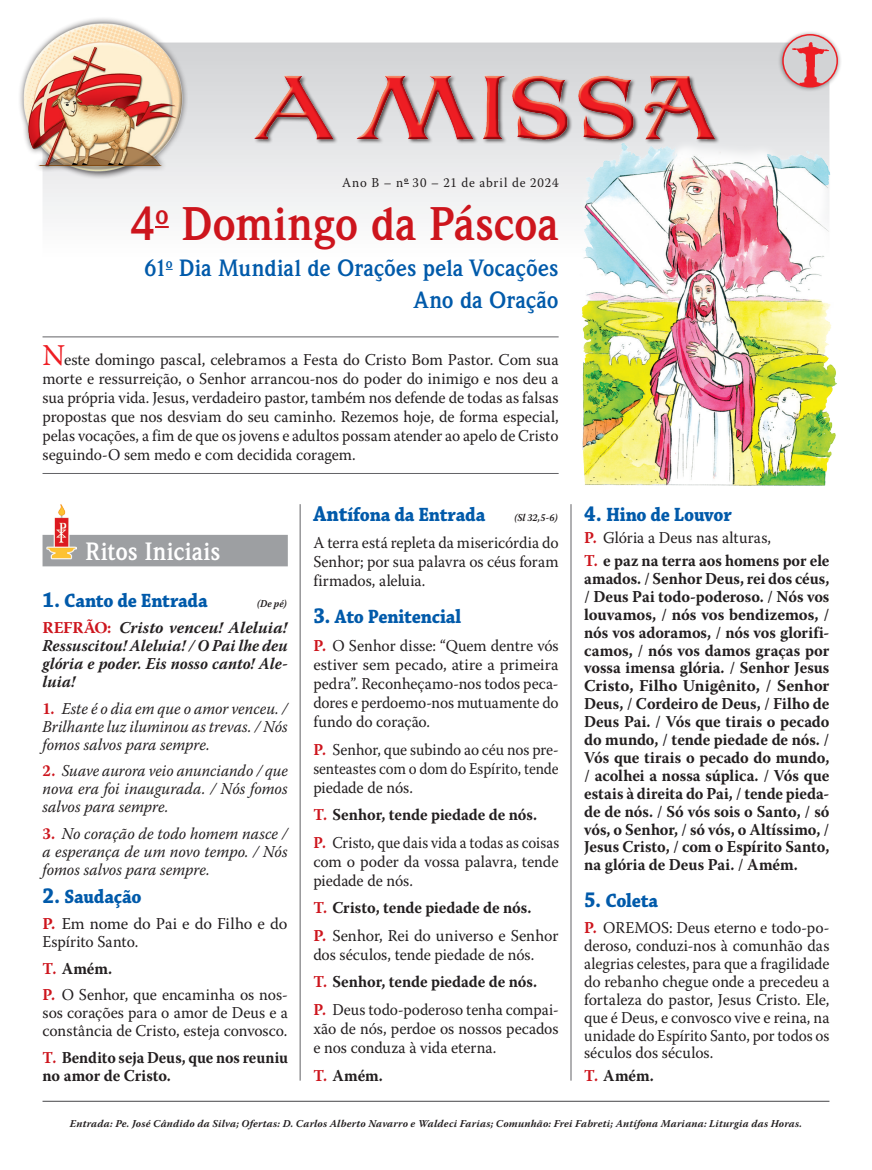
<style>
.page{position:relative;width:872px;height:1170px;background:#fff}
.page>*{position:absolute;margin:0;border:0;box-sizing:border-box;transform-origin:0 0}
.Título_da_Missa_maior{font:700 48px "Weidemann IT Cby BT";letter-spacing:-.005em;color:#cd151d;scale:.95 1}
.Divisões{font:700 25.5px "Weidemann IT Cby BT";color:#fff;scale:.95 1}
.Título_da_Missa_menor{font:700 24px "Weidemann IT Cby BT";color:#015aaa;scale:.95 1}
.Itens{font:700 20.25px "Chaparral Pro";letter-spacing:-.01em;color:#015aaa;scale:.91 1}
.Texto_TODOS{font:700 16.5px/17.9px "Warnock Pro";letter-spacing:-.005em;color:#231f20;text-align:justify;scale:.95 1}
.Texto_NORMAL{font:16.5px/17.9px "Warnock Pro";color:#231f20;text-align:justify;scale:.95 1}
.Box_Início{font:16.5px/19px "Warnock Pro";letter-spacing:-.005em;color:#231f20;text-align:justify}
.Texto_NORMAL-2{font:16.5px/18px "Warnock Pro";color:#231f20}
.Texto_REFRÃO{font:italic 700 16.5px/18px "Warnock Pro";letter-spacing:.005em;color:#231f20;text-align:justify}
.Texto_CANTOS{font:italic 16.5px/18px "Warnock Pro";color:#231f20;text-align:justify;scale:.94 1}
.Texto_NORMAL-3{font:16.5px/19px "Warnock Pro";color:#231f20;text-align:justify;scale:.94 1}
.Texto_NORMAL_sem_leitor{font:16.5px/19px "Warnock Pro";color:#231f20;text-align:justify;scale:.95 1}
.Texto_CANTOS-2{font:italic 16.5px/18px "Warnock Pro";color:#231f20;text-align:justify;scale:.93 1}
.Texto_CANTOS-3{font:italic 16.5px/18px "Warnock Pro";color:#231f20;text-align:justify;scale:.95 1}
.Texto_NORMAL-4{font:16.5px/19px "Warnock Pro";color:#231f20;text-align:justify;scale:.93 1}
.Texto_NORMAL-5{font:16.5px/19px "Warnock Pro";color:#231f20;text-align:justify;scale:.91 1}
.Texto_TODOS-2{font:700 16.5px/18px "Warnock Pro";letter-spacing:-.005em;color:#231f20;scale:.93 1}
.Data{font:13.5px "Warnock Pro";letter-spacing:.065em;color:#231f20;scale:.95 1}
.Crédito_das_Músicas{font:italic 700 10.5px "Warnock Pro";letter-spacing:.02em;color:#231f20}
.Itens-2{font:italic 700 10.5px "Warnock Pro";letter-spacing:.01em;color:#231f20;scale:.91 1}
.s1{font-size:30px;color:#ee1d23}
.s2{font-size:22.5px}
.s3{font-style:normal;color:#cd151d}
.s4{font-weight:700;font-style:normal;color:#cd151d}
.s5{font-weight:700;color:#cd151d}
.s6{color:#cd151d}
</style>
<div class="page">
<svg style="left:43px;top:43px;width:786px;height:227px"></svg>
<img style="left:252px;top:69px;width:466px;height:77px">
<div style="left:43px;top:535px;width:245px;height:31px;background:#9d9fa2"></div>
<img style="left:47px;top:504px;width:30px;height:55px">
<svg style="left:155px;top:226px;width:14px;height:2px"></svg>
<hr style="left:43px;top:336px;width:515px;height:1px;background:#636366">
<hr style="left:43px;top:473px;width:515px;height:1px;background:#636366">
<hr style="left:43px;top:1100px;width:786px;height:1px;background:#636366">
<hr style="left:570px;top:504px;width:1px;height:576px;background:#636366">
<img style="left:569px;top:115px;width:268px;height:370px">
<img style="left:19px;top:18px;width:178px;height:172px">
<hr style="left:300px;top:504px;width:1px;height:576px;background:#636366">
<div style="left:777px;top:30px;width:65px;height:62px;background:#231f20;opacity:.5"></div>
<svg style="left:783px;top:35px;width:54px;height:52px"></svg>
<img style="left:783px;top:42px;width:54px;height:45px">
<div style="left:782px;top:34px;width:56px;height:53px;border:2px solid #ee1d23;border-radius:50%"></div>
<p class="Data" style="left:342px;top:174px;width:229px">Ano B – n<sup>o</sup> 30 – 21 de abril de 2024</p>
<p class="Título_da_Missa_maior" style="left:130px;top:194px;width:452px">4<sup>o</sup> Domingo da Páscoa</p>
<p class="Título_da_Missa_menor" style="left:144px;top:253px;width:438px">61<sup>o</sup> Dia Mundial de Orações pela Vocações</p>
<p class="Título_da_Missa_menor" style="left:414px;top:284px;width:154px">Ano da Oração</p>
<p class="Box_Início" style="left:43px;top:349px;width:517px"><span class="s1">N</span>este domingo pascal, celebramos a Festa do Cristo Bom Pastor. Com sua morte e ressurreição, o Senhor arrancou-nos do poder do inimigo e nos deu a sua própria vida. Jesus, verdadeiro pastor, também nos defende de todas as falsas propostas que nos desviam do seu caminho. Rezemos hoje, de forma especial, pelas vocações, a fim de que os jovens e adultos possam atender ao apelo de Cristo seguindo-O sem medo e com decidida coragem.</p>
<p class="Divisões" style="left:85px;top:535px;width:144px">Ritos Iniciais</p>
<p class="Itens" style="left:43px;top:588px;width:183px"><span class="s2">1.</span> Canto de Entrada</p>
<p class="Itens-2" style="left:257px;top:597px;width:34px">(De pé)</p>
<p class="Texto_REFRÃO" style="left:43px;top:618px;width:247px"><span class="s3">REFRÃO:</span> Cristo venceu! Aleluia!<br>Ressuscitou! Aleluia! / O Pai lhe deu glória e poder. Eis nosso canto! Ale&shy;luia!</p>
<p class="Texto_CANTOS" style="left:43px;top:699px;width:262px"><span class="s4">1.</span> Este é o dia em que o amor venceu. / Brilhante luz iluminou as trevas. / Nós fomos salvos para sempre.</p>
<p class="Texto_CANTOS-2" style="left:43px;top:761px;width:265px"><span class="s4">2.</span> Suave aurora veio anunciando / que nova era foi inaugurada. / Nós fomos salvos para sempre.</p>
<p class="Texto_CANTOS-3" style="left:43px;top:823px;width:260px"><span class="s4">3.</span> No coração de todo homem nasce / a esperança de um novo tempo. / Nós fomos salvos para sempre.</p>
<p class="Itens" style="left:43px;top:884px;width:110px"><span class="s2">2.</span> Saudação</p>
<p class="Texto_NORMAL-2" style="left:43px;top:914px;width:246px"><span class="s5">P.</span> Em nome do Pai e do Filho e do<br>Espírito Santo.</p>
<p class="Texto_TODOS" style="left:43px;top:958px;width:75px"><span class="s6">T.</span> Amém.</p>
<p class="Texto_NORMAL" style="left:43px;top:985px;width:260px"><span class="s5">P.</span> O Senhor, que encaminha os nos&shy;sos corações para o amor de Deus e a constância de Cristo, esteja convosco.</p>
<p class="Texto_TODOS-2" style="left:43px;top:1047px;width:265px"><span class="s6">T.</span> Bendito seja Deus, que nos reuniu no amor de Cristo.</p>
<p class="Itens" style="left:313px;top:502px;width:190px"><span class="s2">Ant</span>ífona da Entrada</p>
<p class="Itens-2" style="left:514px;top:511px;width:49px">(Sl 32,5-6)</p>
<p class="Texto_NORMAL_sem_leitor" style="left:313px;top:533px;width:260px">A terra está repleta da misericórdia do Senhor; por sua palavra os céus foram firmados, aleluia.</p>
<p class="Itens" style="left:313px;top:605px;width:164px"><span class="s2">3.</span> Ato Penitencial</p>
<p class="Texto_NORMAL" style="left:313px;top:635px;width:260px;line-height:19px"><span class="s5">P.</span> O Senhor disse: “Quem dentre vós estiver sem pecado, atire a primeira pedra”. Reconheçamo-nos todos peca&shy;dores e perdoemo-nos mutuamente do fundo do coração.</p>
<p class="Texto_NORMAL-4" style="left:313px;top:739px;width:265px"><span class="s5">P.</span> Senhor, que subindo ao céu nos pre&shy;senteastes com o dom do Espírito, tende piedade de nós.</p>
<p class="Texto_TODOS" style="left:313px;top:805px;width:237px"><span class="s6">T.</span> Senhor, tende piedade de nós.</p>
<p class="Texto_NORMAL-5" style="left:313px;top:832px;width:272px"><span class="s5">P.</span> Cristo, que dais vida a todas as coisas com o poder da vossa palavra, tende piedade de nós.</p>
<p class="Texto_TODOS" style="left:313px;top:898px;width:231px"><span class="s6">T.</span> Cristo, tende piedade de nós.</p>
<p class="Texto_NORMAL-2" style="left:313px;top:925px;width:247px;line-height:19px"><span class="s5">P.</span> Senhor, Rei do universo e Senhor dos séculos, tende piedade de nós.</p>
<p class="Texto_TODOS" style="left:313px;top:972px;width:237px"><span class="s6">T.</span> Senhor, tende piedade de nós.</p>
<p class="Texto_NORMAL-3" style="left:313px;top:999px;width:263px"><span class="s5">P.</span> Deus todo-poderoso tenha compai&shy;xão de nós, perdoe os nossos pecados e nos conduza à vida eterna.</p>
<p class="Texto_TODOS" style="left:313px;top:1065px;width:75px"><span class="s6">T.</span> Amém.</p>
<p class="Itens" style="left:584px;top:502px;width:164px"><span class="s2">4.</span> Hino de Louvor</p>
<p class="Texto_NORMAL" style="left:584px;top:528px;width:198px"><span class="s5">P.</span> Glória a Deus nas alturas,</p>
<p class="Texto_TODOS" style="left:584px;top:551px;width:260px"><span class="s6">T.</span> e paz na terra aos homens por ele amados. / Senhor Deus, rei dos céus, / Deus Pai todo-poderoso. / Nós vos louvamos, / nós vos bendizemos, / nós vos adoramos, / nós vos glorifi&shy;camos, / nós vos damos graças por vossa imensa glória. / Senhor Jesus Cristo, Filho Unigênito, / Senhor Deus, / Cordeiro de Deus, / Filho de Deus Pai. / Vós que tirais o pecado do mundo, / tende piedade de nós. / Vós que tirais o pecado do mundo, / acolhei a nossa súplica. / Vós que estais à direita do Pai, / tende pieda&shy;de de nós. / Só vós sois o Santo, / só vós, o Senhor, / só vós, o Altíssimo, / Jesus Cristo, / com o Espírito Santo, na glória de Deus Pai. / Amém.</p>
<p class="Itens" style="left:584px;top:888px;width:83px"><span class="s2">5.</span> Coleta</p>
<p class="Texto_NORMAL" style="left:584px;top:918px;width:260px"><span class="s5">P.</span> OREMOS: Deus eterno e todo-po&shy;deroso, conduzi-nos à comunhão das alegrias celestes, para que a fragilidade do rebanho chegue onde a precedeu a fortaleza do pastor, Jesus Cristo. Ele, que é Deus, e convosco vive e reina, na unidade do Espírito Santo, por todos os séculos dos séculos.</p>
<p class="Texto_TODOS" style="left:584px;top:1065px;width:75px"><span class="s6">T.</span> Amém.</p>
<p class="Crédito_das_Músicas" style="left:70px;top:1117px;width:733px">Entrada: Pe. José Cândido da Silva; Ofertas: D. Carlos Alberto Navarro e Waldeci Farias; Comunhão: Frei Fabreti; Antífona Mariana: Liturgia das Horas.</p>
</div>
